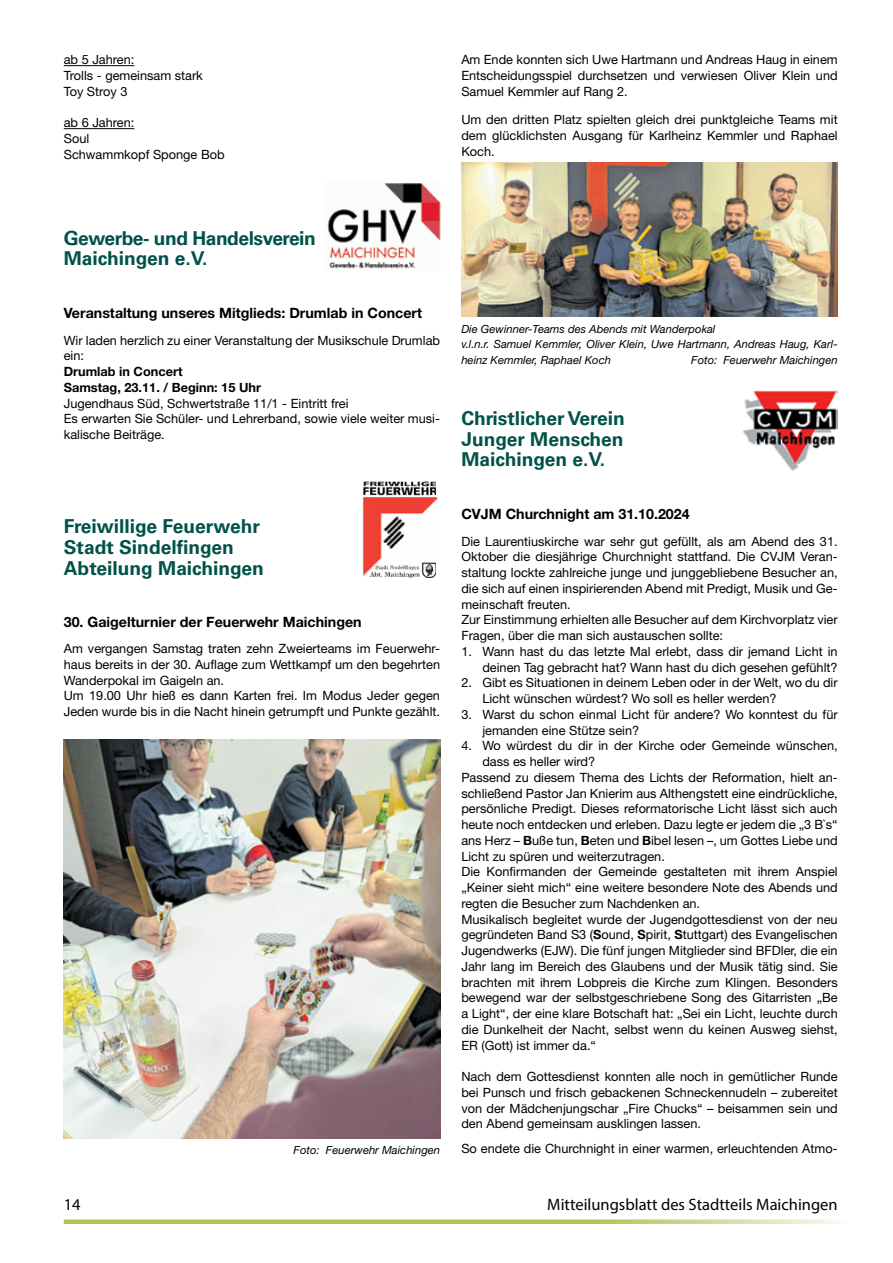
<style>
.page{position:relative;width:893px;height:1263px;background:#fff}
.page>*{position:absolute;margin:0;border:0;box-sizing:border-box;transform-origin:0 0}
.t1{font:700 19.2px/20.7px "Univers";color:#005249}
.t2{font:700 19.2px/20.7px "Univers LT";color:#005249;text-align:justify}
.t3{font:700 19.2px/20.7px "Univers LT";letter-spacing:-.025em;color:#005249}
.t4{font:16.5px "Myriad Pro";color:#000}
.h1_ab_Parteien{font:700 14.25px "Helvetica Neue LT Std";color:#000}
.Grundtext{font:12.75px/15.8px "Helvetica Neue LT Std";color:#000;text-align:justify}
.Grundtext-2{font:700 12.75px "Helvetica Neue LT Std";color:#000}
.Bildunterschrift{font:italic 11.25px/15.8px "Helvetica Neue LT Std";color:#000}
.s1{font-weight:700}
</style>
<div class="page">
<svg style="left:64px;top:1219px;width:778px;height:5px;background:#c9ce7d"></svg>
<hr style="left:64px;top:65px;width:70px;height:1px;background:#000">
<hr style="left:64px;top:128px;width:70px;height:1px;background:#000">
<img style="left:327px;top:183px;width:113px;height:86px">
<img style="left:363px;top:482px;width:73px;height:95px">
<img style="left:363px;top:497px;width:74px;height:78px">
<img style="left:64px;top:740px;width:376px;height:398px">
<img style="left:461px;top:163px;width:377px;height:154px">
<img style="left:743px;top:390px;width:95px;height:81px">
<p class="Grundtext" style="left:64px;top:52px;width:72px">ab 5 Jahren:</p>
<p class="Grundtext" style="left:64px;top:68px;width:141px">Trolls - gemeinsam stark</p>
<p class="Grundtext" style="left:64px;top:83px;width:65px">Toy Stroy 3</p>
<p class="Grundtext" style="left:64px;top:115px;width:72px">ab 6 Jahren:</p>
<p class="Grundtext" style="left:64px;top:131px;width:27px">Soul</p>
<p class="Grundtext" style="left:64px;top:146px;width:162px">Schwammkopf Sponge Bob</p>
<p class="Grundtext" style="left:461px;top:52px;width:378px">Am Ende konnten sich Uwe Hartmann und Andreas Haug in einem Entscheidungsspiel durchsetzen und verwiesen Oliver Klein und Samuel Kemmler auf Rang 2.</p>
<p class="Grundtext" style="left:461px;top:112px;width:378px">Um den dritten Platz spielten gleich drei punktgleiche Teams mit dem glücklichsten Ausgang für Karlheinz Kemmler und Raphael Koch.</p>
<p class="t3" style="left:64px;top:228px;width:253px">Gewerbe- und Handelsverein<br>Maichingen e.V.</p>
<p class="h1_ab_Parteien" style="left:64px;top:304px;width:360px">Veranstaltung unseres Mitglieds: Drumlab in Concert</p>
<p class="Grundtext" style="left:64px;top:332px;width:378px">Wir laden herzlich zu einer Veranstaltung der Musikschule Drumlab ein:</p>
<p class="Grundtext-2" style="left:64px;top:364px;width:120px">Drumlab in Concert</p>
<p class="Grundtext-2" style="left:64px;top:379px;width:199px">Samstag, 23.11. / Beginn: 15 Uhr</p>
<p class="Grundtext" style="left:64px;top:395px;width:286px">Jugendhaus Süd, Schwertstraße 11/1 - Eintritt frei</p>
<p class="Grundtext" style="left:64px;top:411px;width:378px">Es erwarten Sie Schüler- und Lehrerband, sowie viele weiter musi&shy;kalische Beiträge.</p>
<p class="t1" style="left:64px;top:516px;width:202px">Freiwillige Feuerwehr<br>Stadt Sindelfingen<br>Abteilung Maichingen</p>
<p class="h1_ab_Parteien" style="left:64px;top:613px;width:299px">30. Gaigelturnier der Feuerwehr Maichingen</p>
<p class="Grundtext" style="left:64px;top:640px;width:378px">Am vergangen Samstag traten zehn Zweierteams im Feuerwehr&shy;haus bereits in der 30. Auflage zum Wettkampf um den begehrten Wanderpokal im Gaigeln an.</p>
<p class="Grundtext" style="left:64px;top:688px;width:378px">Um 19.00 Uhr hieß es dann Karten frei. Im Modus Jeder gegen<br>Jeden wurde bis in die Nacht hinein getrumpft und Punkte gezählt.</p>
<p class="Bildunterschrift" style="left:294px;top:1142px;width:148px">Foto: Feuerwehr Maichingen</p>
<p class="Bildunterschrift" style="left:461px;top:321px;width:256px">Die Gewinner-Teams des Abends mit Wanderpokal</p>
<p class="Bildunterschrift" style="left:461px;top:336px;width:378px">v.l.n.r. Samuel Kemmler, Oliver Klein, Uwe Hartmann, Andreas Haug, Karl&shy;heinz Kemmler, Raphael Koch</p>
<p class="Bildunterschrift" style="left:691px;top:352px;width:148px">Foto: Feuerwehr Maichingen</p>
<p class="t2" style="left:461px;top:408px;width:165px">Christlicher Verein Junger Menschen Maichingen e.V.</p>
<p class="h1_ab_Parteien" style="left:461px;top:505px;width:230px">CVJM Churchnight am 31.10.2024</p>
<p class="Grundtext" style="left:461px;top:533px;width:378px">Die Laurentiuskirche war sehr gut gefüllt, als am Abend des 31.<br>Oktober die diesjährige Churchnight stattfand. Die CVJM Veran&shy;staltung lockte zahlreiche junge und junggebliebene Besucher an, die sich auf einen inspirierenden Abend mit Predigt, Musik und Ge&shy;meinschaft freuten.</p>
<p class="Grundtext" style="left:461px;top:612px;width:378px">Zur Einstimmung erhielten alle Besucher auf dem Kirchvorplatz vier<br>Fragen, über die man sich austauschen sollte:</p>
<p class="Grundtext" style="left:461px;top:643px;width:378px;text-align:right">1. Wann hast du das letzte Mal erlebt, dass dir jemand Licht in deinen Tag gebracht hat? Wann hast du dich gesehen gefühlt?</p>
<p class="Grundtext" style="left:482px;top:675px;width:357px;text-indent:-21px">2. Gibt es Situationen in deinem Leben oder in der Welt, wo du dir<br>Licht wünschen würdest? Wo soll es heller werden?</p>
<p class="Grundtext" style="left:482px;top:706px;width:357px;text-indent:-21px">3. Warst du schon einmal Licht für andere? Wo konntest du für jemanden eine Stütze sein?</p>
<p class="Grundtext" style="left:482px;top:738px;width:357px;text-indent:-21px">4. Wo würdest du dir in der Kirche oder Gemeinde wünschen, dass es heller wird?</p>
<p class="Grundtext" style="left:461px;top:769px;width:378px">Passend zu diesem Thema des Lichts der Reformation, hielt an&shy;schließend Pastor Jan Knierim aus Althengstett eine eindrückliche, persönliche Predigt. Dieses reformatorische Licht lässt sich auch heute noch entdecken und erleben. Dazu legte er jedem die „3 B`s“ ans Herz – <span class="s1">B</span>uße tun, <span class="s1">B</span>eten und <span class="s1">B</span>ibel lesen –, um Gottes Liebe und Licht zu spüren und weiterzutragen.</p>
<p class="Grundtext" style="left:461px;top:864px;width:378px">Die Konfirmanden der Gemeinde gestalteten mit ihrem Anspiel „Keiner sieht mich“ eine weitere besondere Note des Abends und regten die Besucher zum Nachdenken an.</p>
<p class="Grundtext" style="left:461px;top:911px;width:378px">Musikalisch begleitet wurde der Jugendgottesdienst von der neu gegründeten Band S3 (<span class="s1">S</span>ound, <span class="s1">S</span>pirit, <span class="s1">S</span>tuttgart) des Evangelischen Jugendwerks (EJW). Die fünf jungen Mitglieder sind BFDler, die ein Jahr lang im Bereich des Glaubens und der Musik tätig sind. Sie brachten mit ihrem Lobpreis die Kirche zum Klingen. Besonders bewegend war der selbstgeschriebene Song des Gitarristen „Be a Light“, der eine klare Botschaft hat: „Sei ein Licht, leuchte durch die Dunkelheit der Nacht, selbst wenn du keinen Ausweg siehst, ER (Gott) ist immer da.“</p>
<p class="Grundtext" style="left:461px;top:1068px;width:378px">Nach dem Gottesdienst konnten alle noch in gemütlicher Runde bei Punsch und frisch gebackenen Schneckennudeln – zubereitet von der Mädchenjungschar „Fire Chucks“ – beisammen sein und den Abend gemeinsam ausklingen lassen.</p>
<p class="Grundtext" style="left:461px;top:1140px;width:378px">So endete die Churchnight in einer warmen, erleuchtenden Atmo-</p>
<p class="t4" style="left:64px;top:1194px;width:18px">14</p>
<p class="t4" style="left:547px;top:1194px;width:292px">Mitteilungsblatt des Stadtteils Maichingen</p>
</div>
